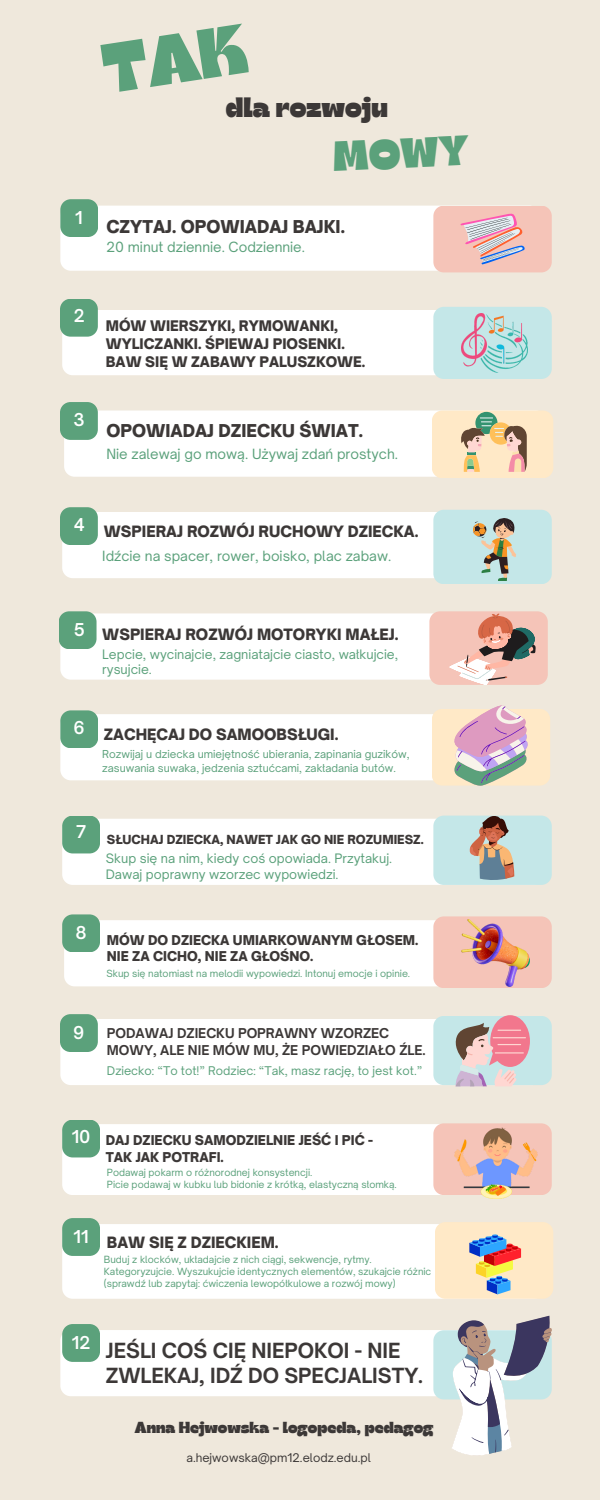
<style>
.page{position:relative;width:600px;height:1500px;background:#efe8dc}
.page>*{position:absolute;margin:0;border:0;box-sizing:border-box;transform-origin:0 0}
.t1{font:42px "Gulfs Display";color:#5ba17b}
.t2{font:28px "Gulfs Display";color:#3c3837}
.t3{font:700 20px/25.5px "Open Sauce One";color:#3c3837}
.t4{font:900 17px "Open Sauce One";color:#3c3837}
.t5{font:600 17px "Open Sauce One";color:#fff}
.t6{font:16px "Gulfs Display";color:#3c3837}
.t7{font:900 15px "Open Sauce One";color:#3c3837}
.t8{font:900 14px/18px "Open Sauce One";color:#3c3837}
.t9{font:13.5px "Open Sauce One";color:#5ba17b}
.t10{font:900 13px/16.5px "Open Sauce One";color:#3c3837}
.t11{font:700 13px/16.5px "Open Sauce One";color:#3c3837}
.t12{font:12.5px/15.8px "Open Sauce One";color:#5ba17b}
.t13{font:900 12px "Open Sauce One";color:#3c3837}
.t14{font:11.5px "Open Sauce One";color:#5ba17b}
.t15{font:11.5px "Open Sauce One";color:#3c3837}
.t16{font:10.5px/13.5px "Open Sauce One";color:#5ba17b}
.t17{font:9.5px/12px "Open Sauce One";color:#5ba17b}
</style>
<div class="page">
<div style="left:60px;top:206px;width:480px;height:65px;background:#fff;border-radius:11px"></div>
<svg style="left:60px;top:199px;width:38px;height:38px"></svg>
<div style="left:62px;top:310px;width:482px;height:65px;background:#fff;border-radius:11px"></div>
<svg style="left:60px;top:299px;width:38px;height:38px"></svg>
<div style="left:64px;top:411px;width:482px;height:66px;background:#fff;border-radius:10px"></div>
<svg style="left:60px;top:402px;width:38px;height:38px"></svg>
<div style="left:62px;top:512px;width:482px;height:66px;background:#fff;border-radius:11px"></div>
<div style="left:433px;top:307px;width:119px;height:72px;background:#c4e7e8"></div>
<svg style="left:60px;top:507px;width:38px;height:38px"></svg>
<div style="left:60px;top:613px;width:482px;height:67px;background:#fff;border-radius:11px"></div>
<div style="left:60px;top:714px;width:482px;height:66px;background:#fff;border-radius:11px"></div>
<div style="left:62px;top:819px;width:482px;height:66px;background:#fff;border-radius:11px"></div>
<div style="left:64px;top:920px;width:482px;height:66px;background:#fff;border-radius:10px"></div>
<svg style="left:433px;top:916px;width:119px;height:72px;background:#f4c5ba"></svg>
<div style="left:60px;top:1019px;width:482px;height:66px;background:#fff;border-radius:11px"></div>
<div style="left:62px;top:1124px;width:482px;height:71px;background:#fff;border-radius:11px"></div>
<div style="left:62px;top:1224px;width:482px;height:75px;background:#fff;border-radius:11px"></div>
<div style="left:60px;top:1330px;width:482px;height:66px;background:#fff;border-radius:11px"></div>
<svg style="left:433px;top:1123px;width:119px;height:72px;background:#f4c6bb"></svg>
<svg style="left:59px;top:611px;width:38px;height:38px"></svg>
<svg style="left:60px;top:710px;width:38px;height:38px"></svg>
<svg style="left:62px;top:816px;width:38px;height:37px"></svg>
<svg style="left:62px;top:914px;width:38px;height:38px"></svg>
<svg style="left:60px;top:1014px;width:38px;height:38px"></svg>
<svg style="left:62px;top:1120px;width:38px;height:37px"></svg>
<svg style="left:62px;top:1218px;width:38px;height:38px"></svg>
<svg style="left:62px;top:1324px;width:38px;height:38px"></svg>
<svg style="left:433px;top:206px;width:119px;height:66px;background:#ebbfbb"></svg>
<img style="left:461px;top:314px;width:66px;height:58px">
<svg style="left:432px;top:411px;width:121px;height:67px;background:#e9d4b2"></svg>
<svg style="left:433px;top:510px;width:119px;height:74px;background:#bed7d2"></svg>
<svg style="left:429px;top:611px;width:119px;height:74px;background:#ddb3a7"></svg>
<img style="left:454px;top:1127px;width:84px;height:71px">
<svg style="left:433px;top:816px;width:119px;height:69px;background:#bbccc9"></svg>
<svg style="left:433px;top:1015px;width:119px;height:71px;background:#cec3c7"></svg>
<svg style="left:435px;top:1222px;width:118px;height:77px;background:#e7d3bb"></svg>
<img style="left:461px;top:920px;width:69px;height:67px">
<svg style="left:433px;top:1316px;width:119px;height:139px"></svg>
<svg style="left:432px;top:705px;width:118px;height:81px;background:#e0cac3"></svg>
<p class="t5" style="left:75px;top:207px;width:9px">1</p>
<p class="t2" style="left:226px;top:89px;width:163px">dla rozwoju</p>
<p class="t1" style="left:331px;top:130px;width:139px;rotate:-3deg">MOWY</p>
<p class="t4" style="left:106px;top:216px;width:240px">CZYTAJ. OPOWIADAJ BAJKI.</p>
<p class="t9" style="left:106px;top:239px;width:200px">20 minut dziennie. Codziennie.</p>
<p class="t5" style="left:74px;top:305px;width:12px">2</p>
<p class="t5" style="left:74px;top:409px;width:13px">3</p>
<p class="t8" style="left:106px;top:316px;width:241px">MÓW WIERSZYKI, RYMOWANKI,<br>WYLICZANKI. ŚPIEWAJ PIOSENKI.</p>
<p class="t8" style="left:106px;top:352px;width:261px">BAW SIĘ W ZABAWY PALUSZKOWE.</p>
<p class="t4" style="left:106px;top:420px;width:258px">OPOWIADAJ DZIECKU ŚWIAT.</p>
<p class="t9" style="left:106px;top:446px;width:293px">Nie zalewaj go mową. Używaj zdań prostych.</p>
<p class="t5" style="left:74px;top:514px;width:13px">4</p>
<p class="t7" style="left:104px;top:522px;width:316px">WSPIERAJ ROZWÓJ RUCHOWY DZIECKA.</p>
<p class="t9" style="left:102px;top:547px;width:291px">Idźcie na spacer, rower, boisko, plac zabaw.</p>
<p class="t5" style="left:74px;top:619px;width:13px">5</p>
<p class="t5" style="left:74px;top:717px;width:13px">6</p>
<p class="t7" style="left:102px;top:625px;width:298px">WSPIERAJ ROZWÓJ MOTORYKI MAŁEJ.</p>
<p class="t12" style="left:102px;top:646px;width:297px">Lepcie, wycinajcie, zagniatajcie ciasto, wałkujcie, rysujcie.</p>
<p class="t7" style="left:104px;top:725px;width:236px">ZACHĘCAJ DO SAMOOBSŁUGI.</p>
<p class="t16" style="left:102px;top:747px;width:309px">Rozwijaj u dziecka umiejętność ubierania, zapinania guzików, zasuwania suwaka, jedzenia sztućcami, zakładania butów.</p>
<p class="t5" style="left:76px;top:821px;width:12px">7</p>
<p class="t5" style="left:76px;top:922px;width:13px">8</p>
<p class="t5" style="left:73px;top:1022px;width:13px">9</p>
<p class="t13" style="left:107px;top:832px;width:318px">SŁUCHAJ DZIECKA, NAWET JAK GO NIE ROZUMIESZ.</p>
<p class="t12" style="left:106px;top:850px;width:288px">Skup się na nim, kiedy coś opowiada. Przytakuj.</p>
<p class="t12" style="left:106px;top:866px;width:234px">Dawaj poprawny wzorzec wypowiedzi.</p>
<p class="t10" style="left:107px;top:932px;width:313px">MÓW DO DZIECKA UMIARKOWANYM GŁOSEM.<br>NIE ZA CICHO, NIE ZA GŁOŚNO.</p>
<p class="t17" style="left:106px;top:967px;width:305px">Skup się natomiast na melodii wypowiedzi. Intonuj emocje i opinie.</p>
<p class="t11" style="left:107px;top:1025px;width:320px">PODAWAJ DZIECKU POPRAWNY WZORZEC<br>MOWY, ALE NIE MÓW MU, ŻE POWIEDZIAŁO ŹLE.</p>
<p class="t14" style="left:107px;top:1064px;width:317px">Dziecko: “To tot!” Rodziec: “Tak, masz rację, to jest kot.”</p>
<p class="t5" style="left:72px;top:1126px;width:20px">10</p>
<p class="t10" style="left:106px;top:1132px;width:269px">DAJ DZIECKU SAMODZIELNIE JEŚĆ I PIĆ -</p>
<p class="t10" style="left:106px;top:1149px;width:119px">TAK JAK POTRAFI.</p>
<p class="t17" style="left:107px;top:1166px;width:207px">Podawaj pokarm o różnorodnej konsystencji.</p>
<p class="t17" style="left:107px;top:1178px;width:291px">Picie podawaj w kubku lub bidonie z krótką, elastyczną słomką.</p>
<p class="t5" style="left:74px;top:1226px;width:17px">11</p>
<p class="t7" style="left:107px;top:1233px;width:173px">BAW SIĘ Z DZIECKIEM.</p>
<p class="t17" style="left:104px;top:1253px;width:329px">Buduj z klocków, układajcie z nich ciągi, sekwencje, rytmy.<br>Kategoryzujcie. Wyszukujcie identycznych elementów, szukajcie różnic (sprawdź lub zapytaj: ćwiczenia lewopółkulowe a rozwój mowy)</p>
<p class="t5" style="left:72px;top:1332px;width:20px">12</p>
<p class="t3" style="left:106px;top:1337px;width:319px">JEŚLI COŚ CIĘ NIEPOKOI - NIE<br>ZWLEKAJ, IDŹ DO SPECJALISTY.</p>
<p class="t6" style="left:135px;top:1417px;width:300px">Anna Hejwowska - logopeda, pedagog</p>
<p class="t15" style="left:186px;top:1450px;width:186px">a.hejwowska@pm12.elodz.edu.pl</p>
</div>
